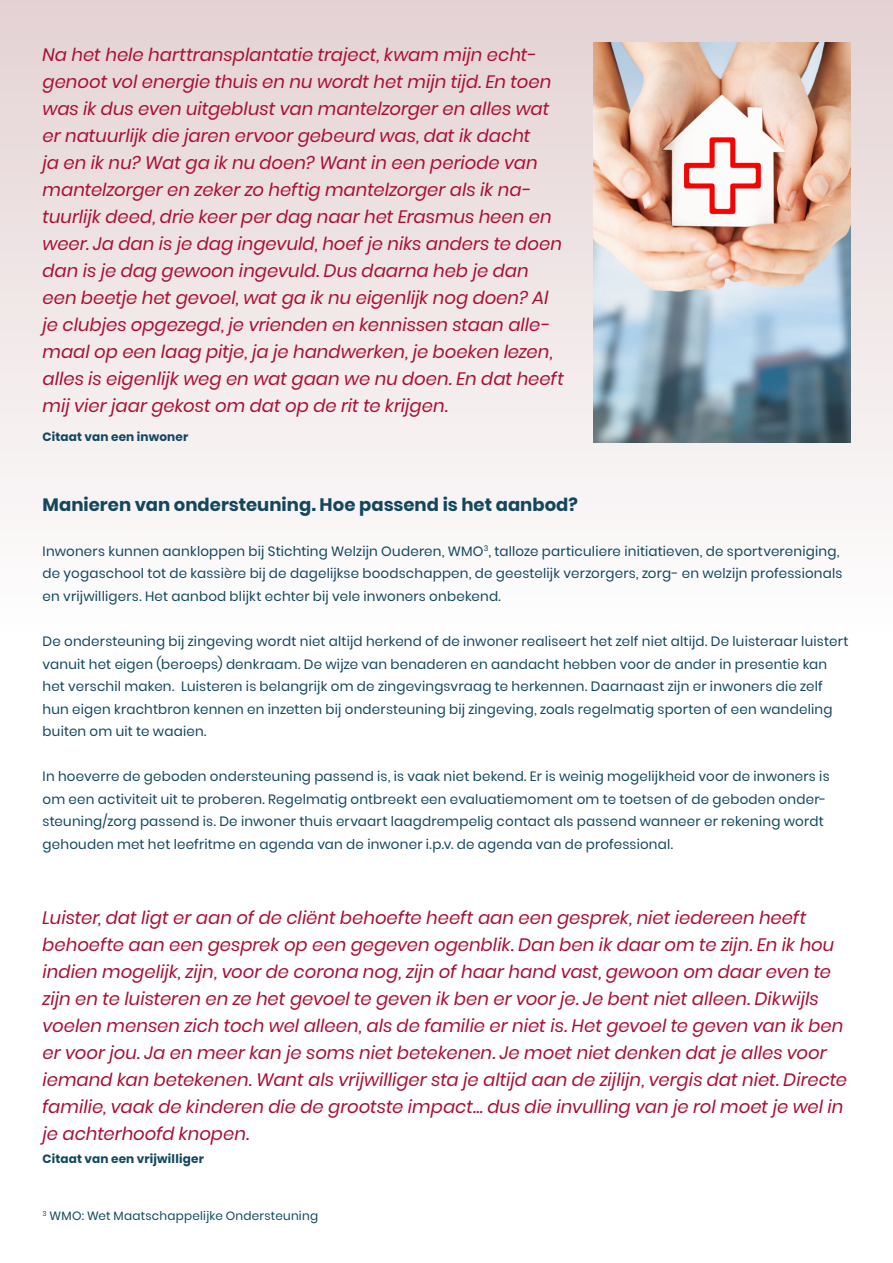
<style>
.page{position:relative;width:893px;height:1263px;background:#fff}
.page>*{position:absolute;margin:0;border:0;box-sizing:border-box;transform-origin:0 0}
.t1{font:italic 18px/27px "Poppins";color:#a81034}
.t2{font:700 18px "Poppins";color:#13475e}
.t3{font:13.5px/22.5px "Poppins";letter-spacing:.015em;color:#13475e}
.t4{font:700 12px "Poppins";letter-spacing:.015em;color:#13475e}
.t5{font:12px "Poppins";letter-spacing:.02em;color:#13475e}
</style>
<div class="page">
<div style="left:0;top:0;width:893px;height:644px;background:linear-gradient(to bottom,#e4d2d3,#fefefe)"></div>
<img style="left:593px;top:43px;width:257px;height:399px">
<p class="t1" style="left:43px;top:42px;width:523px">Na het hele harttransplantatie traject, kwam mijn echt&shy;genoot vol energie thuis en nu wordt het mijn tijd. En toen was ik dus even uitgeblust van mantelzorger en alles wat er natuurlijk die jaren ervoor gebeurd was, dat ik dacht<br>ja en ik nu? Wat ga ik nu doen? Want in een periode van mantelzorger en zeker zo heftig mantelzorger als ik na&shy;tuurlijk deed, drie keer per dag naar het Erasmus heen en weer. Ja dan is je dag ingevuld, hoef je niks anders te doen dan is je dag gewoon ingevuld. Dus daarna heb je dan een beetje het gevoel, wat ga ik nu eigenlijk nog doen? Al je clubjes opgezegd, je vrienden en kennissen staan alle&shy;maal op een laag pitje, ja je handwerken, je boeken lezen, alles is eigenlijk weg en wat gaan we nu doen. En dat heeft mij vier jaar gekost om dat op de rit te krijgen.</p>
<p class="t4" style="left:43px;top:430px;width:147px">Citaat van een inwoner</p>
<p class="t2" style="left:43px;top:494px;width:537px">Manieren van ondersteuning. Hoe passend is het aanbod?</p>
<p class="t3" style="left:43px;top:540px;width:801px">Inwoners kunnen aankloppen bij Stichting Welzijn Ouderen, WMO<sup>3</sup>, talloze particuliere initiatieven, de sportvereniging, de yogaschool tot de kassière bij de dagelijkse boodschappen, de geestelijk verzorgers, zorg- en welzijn professionals en vrijwilligers. Het aanbod blijkt echter bij vele inwoners onbekend.</p>
<p class="t3" style="left:43px;top:630px;width:807px">De ondersteuning bij zingeving wordt niet altijd herkend of de inwoner realiseert het zelf niet altijd. De luisteraar luistert vanuit het eigen (beroeps) denkraam. De wijze van benaderen en aandacht hebben voor de ander in presentie kan het verschil maken. Luisteren is belangrijk om de zingevingsvraag te herkennen. Daarnaast zijn er inwoners die zelf hun eigen krachtbron kennen en inzetten bij ondersteuning bij zingeving, zoals regelmatig sporten of een wandeling buiten om uit te waaien.</p>
<p class="t3" style="left:43px;top:765px;width:789px">In hoeverre de geboden ondersteuning passend is, is vaak niet bekend. Er is weinig mogelijkheid voor de inwoners is om een activiteit uit te proberen. Regelmatig ontbreekt een evaluatiemoment om te toetsen of de geboden onder&shy;steuning/zorg passend is. De inwoner thuis ervaart laagdrempelig contact als passend wanneer er rekening wordt gehouden met het leefritme en agenda van de inwoner i.p.v. de agenda van de professional.</p>
<p class="t1" style="left:43px;top:904px;width:806px">Luister, dat ligt er aan of de cliënt behoefte heeft aan een gesprek, niet iedereen heeft behoefte aan een gesprek op een gegeven ogenblik. Dan ben ik daar om te zijn. En ik hou indien mogelijk, zijn, voor de corona nog, zijn of haar hand vast, gewoon om daar even te zijn en te luisteren en ze het gevoel te geven ik ben er voor je. Je bent niet alleen. Dikwijls voelen mensen zich toch wel alleen, als de familie er niet is. Het gevoel te geven van ik ben er voor jou. Ja en meer kan je soms niet betekenen. Je moet niet denken dat je alles voor iemand kan betekenen. Want als vrijwilliger sta je altijd aan de zijlijn, vergis dat niet. Directe familie, vaak de kinderen die de grootste impact… dus die invulling van je rol moet je wel in je achterhoofd knopen.</p>
<p class="t4" style="left:43px;top:1152px;width:163px">Citaat van een vrijwilliger</p>
<p class="t5" style="left:43px;top:1209px;width:277px"><sup>3</sup> WMO: Wet Maatschappelijke Ondersteuning</p>
</div>
